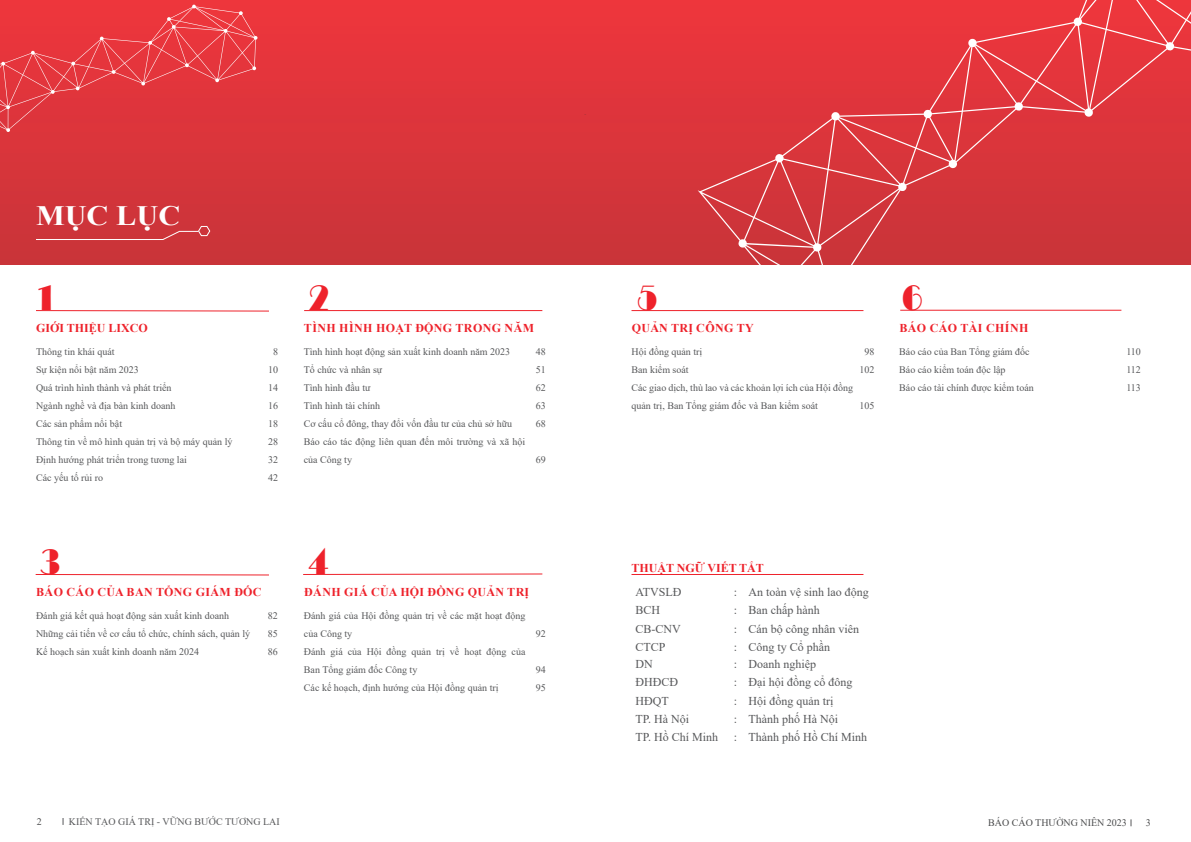
<style>
.page{position:relative;width:1191px;height:842px;background:#fff}
.page>*{position:absolute;margin:0;border:0;box-sizing:border-box;transform-origin:0 0}
.t1{font:36.3px "Broadway";color:#ee222b;scale:.87 1}
.t2{font:700 28px "Times New Roman";color:#fff;scale:1.08 1}
.t3{font:12px "Times New Roman";color:#57585a}
.t4{font:700 12px "Times New Roman";letter-spacing:.035em;color:#ee222b}
.t5{font:700 12px "Times New Roman";color:#ee222b}
.t6{font:10px/18px "Times New Roman";color:#57585a}
.t7{font:10px "Times New Roman";color:#4b4c4d}
</style>
<div class="page">
<div style="left:0;top:0;width:1191px;height:264px;background:linear-gradient(to bottom,#ef363d,#c93439)"></div>
<hr style="left:36px;top:239px;width:127px;height:1px;background:#fff">
<svg style="left:161px;top:225px;width:50px;height:16px"></svg>
<svg style="left:36px;top:310px;width:233px;height:2px"></svg>
<hr style="left:304px;top:310px;width:238px;height:1px;background:#ee222b">
<svg style="left:35px;top:574px;width:234px;height:2px"></svg>
<svg style="left:303px;top:573px;width:240px;height:2px"></svg>
<svg style="left:0;top:5px;width:258px;height:127px;background:#e53c43"></svg>
<hr style="left:631px;top:574px;width:232px;height:1px;background:#ee222b">
<hr style="left:631px;top:310px;width:232px;height:1px;background:#ee222b">
<hr style="left:900px;top:310px;width:221px;height:1px;background:#ee222b">
<svg style="left:697px;top:0;width:494px;height:265px;background:#dc3a40"></svg>
<h2 class="t2" style="left:36px;top:195px;width:135px">MỤC LỤC</h2>
<h1 class="t1" style="left:36px;top:277px;width:25px">1</h1>
<h1 class="t1" style="left:309px;top:277px;width:25px">2</h1>
<h1 class="t1" style="left:637px;top:277px;width:25px">5</h1>
<h1 class="t1" style="left:902px;top:277px;width:25px">6</h1>
<p class="t5" style="left:36px;top:319px;width:113px">GIỚI THIỆU LIXCO</p>
<p class="t6" style="left:36px;top:342px;width:198px">Thông tin khái quát<br>Sự kiện nổi bật năm 2023<br>Quá trình hình thành và phát triển<br>Ngành nghề và địa bàn kinh doanh<br>Các sản phẩm nổi bật<br>Thông tin về mô hình quản trị và bộ máy quản lý<br>Định hướng phát triển trong tương lai<br>Các yếu tố rủi ro</p>
<p class="t6" style="left:268px;top:342px;width:11px;text-align:center">8<br>10<br>14<br>16<br>18<br>28<br>32<br>42</p>
<p class="t4" style="left:304px;top:319px;width:232px">TÌNH HÌNH HOẠT ĐỘNG TRONG NĂM</p>
<p class="t6" style="left:304px;top:342px;width:223px">Tình hình hoạt động sản xuất kinh doanh năm 2023<br>Tổ chức và nhân sự<br>Tình hình đầu tư<br>Tình hình tài chính<br>Cơ cấu cổ đông, thay đổi vốn đầu tư của chủ sở hữu<br>Báo cáo tác động liên quan đến môi trường và xã hội của Công ty</p>
<p class="t6" style="left:536px;top:342px;width:11px;text-align:justify">48<br>51<br>62<br>63<br>68</p>
<p class="t6" style="left:536px;top:450px;width:11px">69</p>
<p class="t4" style="left:631px;top:320px;width:124px">QUẢN TRỊ CÔNG TY</p>
<p class="t6" style="left:631px;top:342px;width:223px">Hội đồng quản trị<br>Ban kiểm soát<br>Các giao dịch, thù lao và các khoản lợi ích của Hội đồng quản trị, Ban Tổng giám đốc và Ban kiểm soát</p>
<p class="t6" style="left:859px;top:342px;width:16px;text-align:center">98<br>102</p>
<p class="t6" style="left:859px;top:396px;width:16px">105</p>
<p class="t4" style="left:899px;top:319px;width:130px">BÁO CÁO TÀI CHÍNH</p>
<p class="t6" style="left:899px;top:342px;width:136px">Báo cáo của Ban Tổng giám đốc<br>Báo cáo kiểm toán độc lập<br>Báo cáo tài chính được kiểm toán</p>
<p class="t6" style="left:1126px;top:342px;width:16px;text-align:justify">110<br>112<br>113</p>
<h1 class="t1" style="left:41px;top:541px;width:25px">3</h1>
<p class="t4" style="left:36px;top:584px;width:227px">BÁO CÁO CỦA BAN TỔNG GIÁM ĐỐC</p>
<p class="t6" style="left:36px;top:606px;width:216px">Đánh giá kết quả hoạt động sản xuất kinh doanh<br>Những cải tiến về cơ cấu tổ chức, chính sách, quản lý<br>Kế hoạch sản xuất kinh doanh năm 2024</p>
<p class="t6" style="left:268px;top:606px;width:11px;text-align:justify">82<br>85<br>86</p>
<h1 class="t1" style="left:308px;top:541px;width:25px">4</h1>
<p class="t4" style="left:304px;top:583px;width:226px">ĐÁNH GIÁ CỦA HỘI ĐỒNG QUẢN TRỊ</p>
<p class="t6" style="left:304px;top:606px;width:223px">Đánh giá của Hội đồng quản trị về các mặt hoạt động của Công ty<br>Đánh giá của Hội đồng quản trị về hoạt động của Ban Tổng giám đốc Công ty<br>Các kế hoạch, định hướng của Hội đồng quản trị</p>
<p class="t6" style="left:536px;top:624px;width:11px">92</p>
<p class="t6" style="left:536px;top:660px;width:11px">94<br>95</p>
<p class="t5" style="left:631px;top:559px;width:134px">THUẬT NGỮ VIẾT TẮT</p>
<p class="t3" style="left:635px;top:584px;width:47px">ATVSLĐ</p>
<p class="t3" style="left:734px;top:584px;width:136px">: An toàn vệ sinh lao động</p>
<p class="t3" style="left:635px;top:602px;width:26px">BCH</p>
<p class="t3" style="left:734px;top:602px;width:87px">: Ban chấp hành</p>
<p class="t3" style="left:635px;top:620px;width:47px">CB-CNV</p>
<p class="t3" style="left:734px;top:620px;width:127px">: Cán bộ công nhân viên</p>
<p class="t3" style="left:635px;top:638px;width:32px">CTCP</p>
<p class="t3" style="left:734px;top:638px;width:98px">: Công ty Cổ phần</p>
<p class="t3" style="left:635px;top:656px;width:19px">DN</p>
<p class="t3" style="left:734px;top:656px;width:84px">: Doanh nghiệp</p>
<p class="t3" style="left:635px;top:674px;width:44px">ĐHĐCĐ</p>
<p class="t3" style="left:734px;top:674px;width:120px">: Đại hội đồng cổ đông</p>
<p class="t3" style="left:635px;top:692px;width:35px">HĐQT</p>
<p class="t3" style="left:734px;top:692px;width:101px">: Hội đồng quản trị</p>
<p class="t3" style="left:635px;top:710px;width:55px">TP. Hà Nội</p>
<p class="t3" style="left:734px;top:710px;width:106px">: Thành phố Hà Nội</p>
<p class="t3" style="left:635px;top:728px;width:84px">TP. Hồ Chí Minh</p>
<p class="t3" style="left:734px;top:728px;width:135px">: Thành phố Hồ Chí Minh</p>
<p class="t7" style="left:37px;top:814px;width:6px">2</p>
<p class="t6" style="left:69px;top:812px;width:212px">KIẾN TẠO GIÁ TRỊ - VỮNG BƯỚC TƯƠNG LAI</p>
<p class="t7" style="left:988px;top:816px;width:140px">BÁO CÁO THƯỜNG NIÊN 2023</p>
<p class="t7" style="left:1145px;top:816px;width:6px">3</p>
</div>
